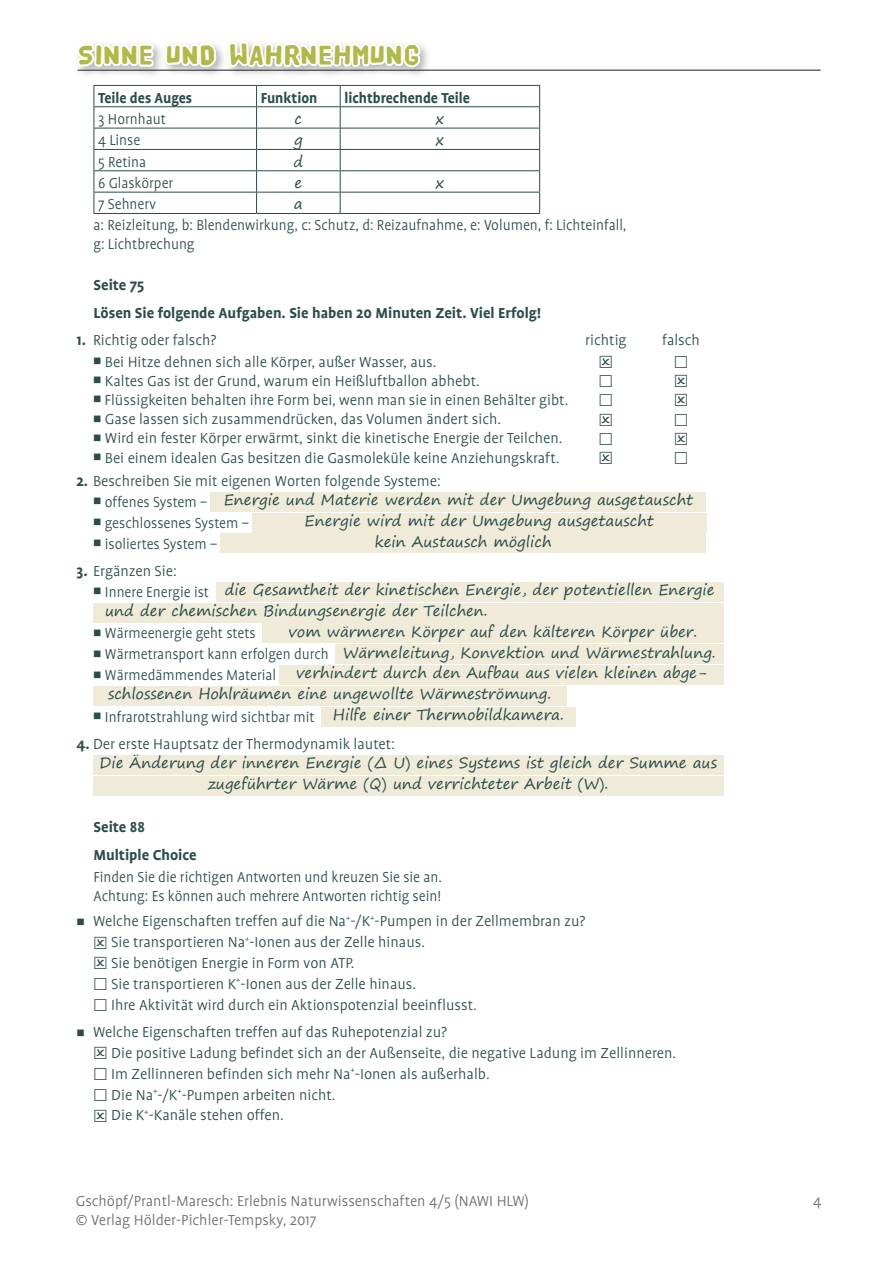
<style>
.page{position:relative;width:893px;height:1263px;background:#fff}
.page>*{position:absolute;margin:0;border:0;box-sizing:border-box;transform-origin:0 0}
.t1{font:28.5px "HVD Poster Clean";letter-spacing:.04em;color:#afba48}
.t2{font:300 16.5px/20.9px "Profile";color:#2a4d4b}
.t3{font:300 16.5px/18.8px "Profile";color:#2a4d4b;scale:.95 1}
.t4{font:300 16.5px/19.8px "Profile";color:#6c6d70}
.t5{font:700 16.5px/27.8px "Profile";color:#2a4d4b}
.t6{font:700 16.5px "Profile";color:#2a4d4b;scale:.95 1}
.t7{font:15px/20.9px "Segoe Print";color:#2a4d4b}
.s1{font-weight:700}
.s2{font-family:"Profile";font-weight:300;font-size:16.5px}
.s3{font-family:"Segoe Print";font-weight:400;font-size:15px}
</style>
<div class="page">
<hr style="left:78px;top:70px;width:743px;height:1px;background:#231f20">
<div style="left:74px;top:38px;width:358px;height:42px;background:#231f20;opacity:.35"></div>
<hr style="left:94px;top:85px;width:163px;height:1px;background:#2a4d4b">
<hr style="left:340px;top:85px;width:200px;height:1px;background:#2a4d4b">
<hr style="left:94px;top:106px;width:163px;height:1px;background:#2a4d4b">
<hr style="left:340px;top:106px;width:200px;height:1px;background:#2a4d4b">
<hr style="left:94px;top:128px;width:163px;height:1px;background:#2a4d4b">
<hr style="left:340px;top:128px;width:200px;height:1px;background:#2a4d4b">
<hr style="left:94px;top:149px;width:163px;height:1px;background:#2a4d4b">
<hr style="left:340px;top:149px;width:200px;height:1px;background:#2a4d4b">
<hr style="left:94px;top:170px;width:163px;height:1px;background:#2a4d4b">
<hr style="left:340px;top:170px;width:200px;height:1px;background:#2a4d4b">
<hr style="left:94px;top:192px;width:163px;height:1px;background:#2a4d4b">
<hr style="left:340px;top:192px;width:200px;height:1px;background:#2a4d4b">
<svg style="left:225px;top:38px;width:199px;height:758px"></svg>
<svg style="left:539px;top:86px;width:1px;height:127px"></svg>
<hr style="left:94px;top:213px;width:163px;height:1px;background:#2a4d4b">
<hr style="left:257px;top:213px;width:83px;height:1px;background:#2a4d4b">
<hr style="left:340px;top:213px;width:200px;height:1px;background:#2a4d4b">
<div style="left:210px;top:492px;width:496px;height:19px;background:#f0ebd9"></div>
<div style="left:252px;top:513px;width:454px;height:19px;background:#f0ebd9"></div>
<div style="left:220px;top:534px;width:486px;height:19px;background:#f0ebd9"></div>
<div style="left:216px;top:582px;width:508px;height:19px;background:#f0ebd9"></div>
<div style="left:93px;top:603px;width:631px;height:19px;background:#f0ebd9"></div>
<div style="left:262px;top:624px;width:462px;height:19px;background:#f0ebd9"></div>
<div style="left:335px;top:645px;width:389px;height:19px;background:#f0ebd9"></div>
<div style="left:280px;top:665px;width:444px;height:20px;background:#f0ebd9"></div>
<div style="left:93px;top:686px;width:473px;height:19px;background:#f0ebd9"></div>
<div style="left:321px;top:707px;width:254px;height:19px;background:#f0ebd9"></div>
<div style="left:93px;top:755px;width:631px;height:19px;background:#f0ebd9"></div>
<div style="left:93px;top:776px;width:631px;height:19px;background:#f0ebd9"></div>
<svg style="left:74px;top:38px;width:145px;height:758px"></svg>
<h1 class="t1" style="left:78px;top:42px;width:343px">SiNNE UND WAHRNEHMUNG</h1>
<p class="t6" style="left:98px;top:89px;width:101px">Teile des Auges</p>
<p class="t6" style="left:261px;top:89px;width:61px">Funktion</p>
<p class="t6" style="left:344px;top:89px;width:134px">lichtbrechende Teile</p>
<p class="t3" style="left:98px;top:110px;width:73px">3 Hornhaut</p>
<p class="t7" style="left:295px;top:108px;width:9px">c</p>
<p class="t7" style="left:436px;top:108px;width:10px">x</p>
<p class="t3" style="left:98px;top:131px;width:46px">4 Linse</p>
<p class="t7" style="left:294px;top:129px;width:10px">g</p>
<p class="t7" style="left:436px;top:129px;width:10px">x</p>
<p class="t3" style="left:98px;top:152px;width:52px">5 Retina</p>
<p class="t7" style="left:293px;top:150px;width:11px">d</p>
<p class="t3" style="left:98px;top:174px;width:81px">6 Glaskörper</p>
<p class="t7" style="left:294px;top:172px;width:9px">e</p>
<p class="t7" style="left:436px;top:172px;width:10px">x</p>
<p class="t3" style="left:98px;top:195px;width:62px">7 Sehnerv</p>
<p class="t7" style="left:294px;top:193px;width:10px">a</p>
<p class="t3" style="left:94px;top:216px;width:562px">a: Reizleitung, b: Blendenwirkung, c: Schutz, d: Reizaufnahme, e: Volumen, f: Lichteinfall, g: Lichtbrechung</p>
<p class="t5" style="left:94px;top:271px;width:449px">Seite 75<br>Lösen Sie folgende Aufgaben. Sie haben 20 Minuten Zeit. Viel Erfolg!</p>
<p class="t2" style="left:77px;top:330px;width:141px"><span class="s1">1.</span> Richtig oder falsch?</p>
<p class="t2" style="left:585px;top:330px;width:43px">richtig</p>
<p class="t2" style="left:662px;top:330px;width:39px">falsch</p>
<p class="t2" style="left:93px;top:351px;width:345px">■ Bei Hitze dehnen sich alle Körper, außer Wasser, aus.</p>
<p class="t2" style="left:93px;top:370px;width:388px">■ Kaltes Gas ist der Grund, warum ein Heißluftballon abhebt.</p>
<p class="t2" style="left:93px;top:390px;width:477px">■ Flüssigkeiten behalten ihre Form bei, wenn man sie in einen Behälter gibt.</p>
<p class="t2" style="left:93px;top:409px;width:410px">■ Gase lassen sich zusammendrücken, das Volumen ändert sich.</p>
<p class="t2" style="left:93px;top:428px;width:471px">■ Wird ein fester Körper erwärmt, sinkt die kinetische Energie der Teilchen.</p>
<p class="t2" style="left:93px;top:447px;width:468px">■ Bei einem idealen Gas besitzen die Gasmoleküle keine Anziehungskraft.</p>
<p class="t2" style="left:77px;top:471px;width:366px"><span class="s1">2.</span> Beschreiben Sie mit eigenen Worten folgende Systeme:</p>
<p class="t7" style="left:93px;top:489px;width:602px">■ <span class="s2">offenes System –</span> Energie und Materie werden mit der Umgebung ausgetauscht</p>
<p class="t3" style="left:93px;top:513px;width:166px">■ geschlossenes System –</p>
<p class="t7" style="left:305px;top:510px;width:351px">Energie wird mit der Umgebung ausgetauscht</p>
<p class="t3" style="left:93px;top:534px;width:132px">■ isoliertes System –</p>
<p class="t7" style="left:375px;top:531px;width:178px">kein Austausch möglich</p>
<p class="t2" style="left:77px;top:560px;width:102px"><span class="s1">3.</span> Ergänzen Sie:</p>
<p class="t7" style="left:105px;top:579px;width:611px;text-indent:-12px">■ <span class="s2">Innere Energie ist</span> die Gesamtheit der kinetischen Energie, der potentiellen Energie und der chemischen Bindungsenergie der Teilchen.</p>
<p class="t3" style="left:93px;top:624px;width:173px">■ Wärmeenergie geht stets</p>
<p class="t7" style="left:289px;top:620px;width:410px">vom wärmeren Körper auf den kälteren Körper über.</p>
<p class="t7" style="left:93px;top:641px;width:624px">■ <span class="s2">Wärmetransport kann erfolgen durch</span> Wärmeleitung, Konvektion und Wärmestrahlung.</p>
<p class="t7" style="left:108px;top:662px;width:600px;text-indent:-15px">■ <span class="s2">Wärmedämmendes Material</span> verhindert durch den Aufbau aus vielen kleinen abge&shy;schlossenen Hohlräumen eine ungewollte Wärmeströmung.</p>
<p class="t3" style="left:93px;top:708px;width:497px">■ Infrarotstrahlung wird sichtbar mit <span class="s3">Hilfe einer Thermobildkamera.</span></p>
<p class="t2" style="left:77px;top:734px;width:320px"><span class="s1">4.</span> Der erste Hauptsatz der Thermodynamik lautet:</p>
<p class="t7" style="left:100px;top:752px;width:619px;text-align:center">Die Änderung der inneren Energie (Δ U) eines Systems ist gleich der Summe aus zugeführter Wärme (Q) und verrichteter Arbeit (W).</p>
<p class="t5" style="left:94px;top:813px;width:105px">Seite 88<br>Multiple Choice</p>
<p class="t3" style="left:94px;top:868px;width:368px">Finden Sie die richtigen Antworten und kreuzen Sie sie an.<br>Achtung: Es können auch mehrere Antworten richtig sein!</p>
<p class="t2" style="left:111px;top:911px;width:476px;text-indent:-35px">■ Welche Eigenschaften treffen auf die Na<sup>+</sup>-/K<sup>+</sup>-Pumpen in der Zellmembran zu?<br>Sie transportieren Na<sup>+</sup>-Ionen aus der Zelle hinaus.<br>Sie benötigen Energie in Form von ATP.<br>Sie transportieren K<sup>+</sup>-Ionen aus der Zelle hinaus.<br>Ihre Aktivität wird durch ein Aktionspotenzial beeinflusst.</p>
<p class="t2" style="left:111px;top:1021px;width:566px;text-indent:-35px">■ Welche Eigenschaften treffen auf das Ruhepotenzial zu?<br>Die positive Ladung befindet sich an der Außenseite, die negative Ladung im Zellinneren.<br>Im Zellinneren befinden sich mehr Na<sup>+</sup>-Ionen als außerhalb.<br>Die Na<sup>+</sup>-/K<sup>+</sup>-Pumpen arbeiten nicht.<br>Die K<sup>+</sup>-Kanäle stehen offen.</p>
<p class="t4" style="left:76px;top:1191px;width:455px">Gschöpf/Prantl-Maresch: Erlebnis Naturwissenschaften 4/5 (NAWI HLW) © Verlag Hölder-Pichler-Tempsky, 2017</p>
<p class="t4" style="left:813px;top:1191px;width:10px">4</p>
</div>
